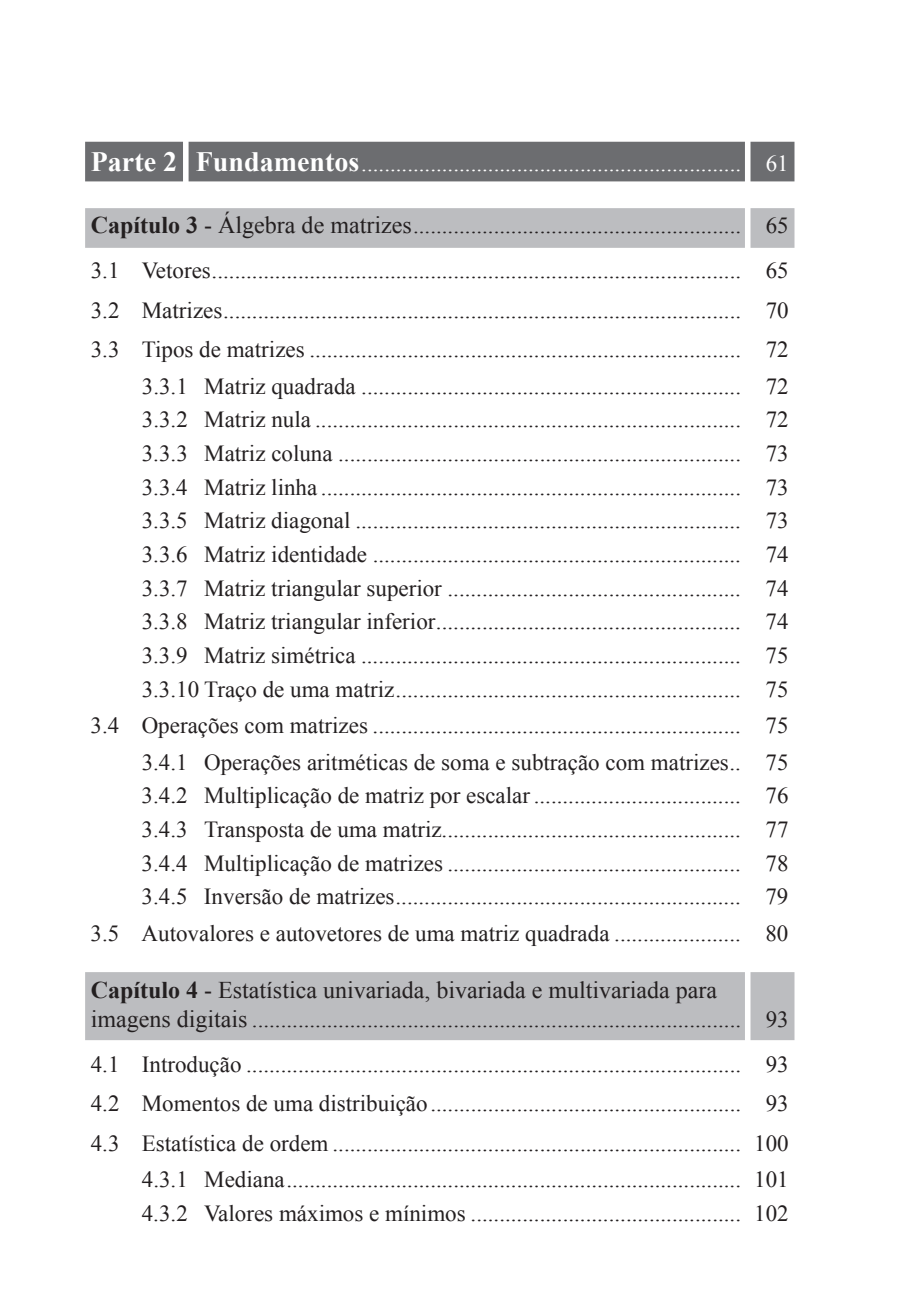
<style>
.page{position:relative;width:908px;height:1304px;background:#fff}
.page>*{position:absolute;margin:0;border:0;box-sizing:border-box;transform-origin:0 0}
.t1{font:24px "Times New Roman";color:#231f20}
.t2{font:23px/33.6px "Times New Roman";color:#231f20}
.t3{font:23px "Times New Roman";color:#fff}
.s1{font-weight:700;font-size:28px}
.s2{font-weight:700;font-size:24px}
.s3{font-size:24px}
.s4{font-weight:700}
</style>
<div class="page">
<div style="left:85px;top:972px;width:659px;height:68px;background:#bcbdc0"></div>
<div style="left:750px;top:972px;width:44px;height:68px;background:#bcbdc0;border:2px solid #bcbdc0"></div>
<div style="left:85px;top:208px;width:659px;height:40px;background:#bcbdc0"></div>
<div style="left:750px;top:208px;width:44px;height:40px;background:#bcbdc0"></div>
<div style="left:188px;top:142px;width:556px;height:39px;background:#6c6d70"></div>
<div style="left:750px;top:142px;width:44px;height:39px;background:#6c6d70"></div>
<div style="left:85px;top:142px;width:98px;height:39px;background:#6c6d70"></div>
<p class="t3" style="left:91px;top:147px;width:699px"><span class="s1">Parte 2 Fundamentos</span>.................................................................. 61</p>
<p class="t2" style="left:91px;top:203px;width:699px;line-height:45px"><span class="s2">Capítulo 3</span> <span class="s3">- Álgebra de matrizes</span>......................................................... 65<br>3.1 Vetores............................................................................................ 65</p>
<p class="t2" style="left:91px;top:290px;width:699px;line-height:39.4px">3.2 Matrizes.......................................................................................... 70<br>3.3 Tipos de matrizes ........................................................................... 72</p>
<p class="t2" style="left:142px;top:369px;width:648px;text-align:justify">3.3.1 Matriz quadrada .................................................................. 72<br>3.3.2 Matriz nula .......................................................................... 72<br>3.3.3 Matriz coluna ...................................................................... 73<br>3.3.4 Matriz linha ......................................................................... 73<br>3.3.5 Matriz diagonal ................................................................... 73<br>3.3.6 Matriz identidade ................................................................ 74<br>3.3.7 Matriz triangular superior ................................................... 74<br>3.3.8 Matriz triangular inferior..................................................... 74<br>3.3.9 Matriz simétrica .................................................................. 75<br>3.3.10 Traço de uma matriz............................................................ 75</p>
<p class="t2" style="left:91px;top:707px;width:699px;line-height:36.6px;text-align:right">3.4 Operações com matrizes ................................................................ 75<br>3.4.1 Operações aritméticas de soma e subtração com matrizes.. 75</p>
<p class="t2" style="left:141px;top:778px;width:648px;text-align:justify">3.4.2 Multiplicação de matriz por escalar .................................... 76<br>3.4.3 Transposta de uma matriz.................................................... 77<br>3.4.4 Multiplicação de matrizes ................................................... 78<br>3.4.5 Inversão de matrizes............................................................ 79</p>
<p class="t2" style="left:90px;top:916px;width:699px">3.5 Autovalores e autovetores de uma matriz quadrada ...................... 80</p>
<p class="t1" style="left:91px;top:974px;width:627px"><span class="s4">Capítulo 4</span> - Estatística univariada, bivariada e multivariada para</p>
<p class="t2" style="left:91px;top:996px;width:699px;line-height:45px"><span class="s3">imagens digitais</span> ..................................................................................... 93<br>4.1 Introdução ...................................................................................... 93</p>
<p class="t2" style="left:91px;top:1083px;width:699px;line-height:39.4px">4.2 Momentos de uma distribuição...................................................... 93<br>4.3 Estatística de ordem ....................................................................... 100</p>
<p class="t2" style="left:142px;top:1162px;width:648px">4.3.1 Mediana............................................................................... 101<br>4.3.2 Valores máximos e mínimos ............................................... 102</p>
</div>
